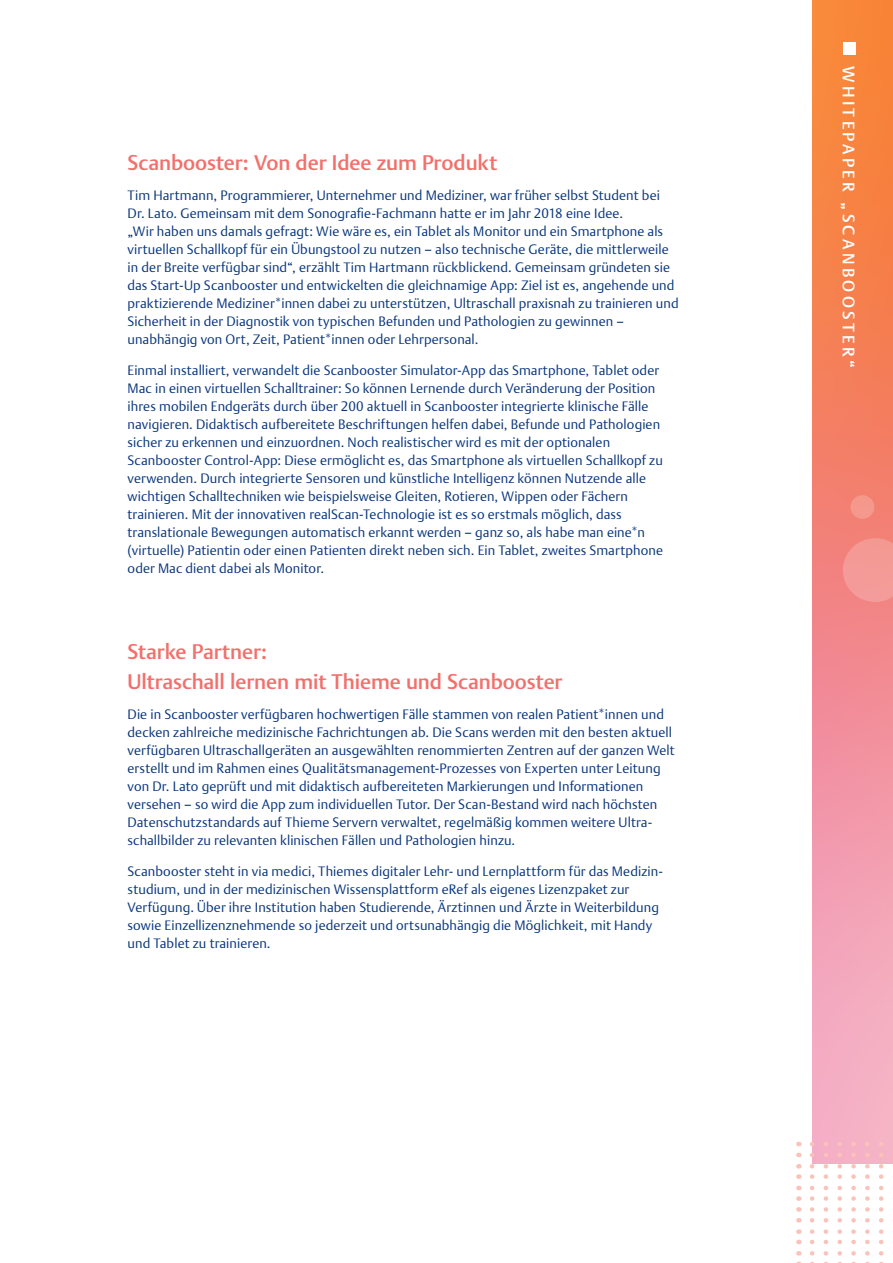
<style>
.page{position:relative;width:893px;height:1263px;background:#fff}
.page>*{position:absolute;margin:0;border:0;box-sizing:border-box;transform-origin:0 0}
.t1{font:500 21px/30px "Thieme Argo 2011";letter-spacing:-.005em;color:#f2706c}
.t2{font:500 16.5px "Thieme Argo 2011";letter-spacing:.2em;color:#fff}
.t3{font:300 13.5px/18px "Thieme Argo 2011";letter-spacing:.005em;color:#08357c}
</style>
<div class="page">
<svg style="left:812px;top:0;width:81px;height:1163px;background:#f48f7f"></svg>
<div style="left:850px;top:495px;width:24px;height:24px;background:#f5988d;border-radius:50%"></div>
<svg style="left:812px;top:1207px;width:81px;height:5px"></svg>
<svg style="left:812px;top:1218px;width:81px;height:4px"></svg>
<svg style="left:812px;top:1229px;width:81px;height:5px"></svg>
<svg style="left:812px;top:1240px;width:81px;height:4px"></svg>
<svg style="left:812px;top:1251px;width:81px;height:4px"></svg>
<svg style="left:812px;top:1262px;width:71px;height:1px"></svg>
<svg style="left:812px;top:1142px;width:81px;height:4px"></svg>
<svg style="left:812px;top:1153px;width:81px;height:4px"></svg>
<svg style="left:812px;top:1164px;width:81px;height:4px"></svg>
<svg style="left:812px;top:1174px;width:81px;height:5px"></svg>
<svg style="left:812px;top:1186px;width:81px;height:4px"></svg>
<svg style="left:812px;top:1196px;width:81px;height:5px"></svg>
<div style="left:843px;top:43px;width:13px;height:12px;background:#fff"></div>
<svg style="left:843px;top:538px;width:50px;height:64px;background:#f39692"></svg>
<h1 class="t1" style="left:128px;top:147px;width:371px">Scanbooster: Von der Idee zum Produkt</h1>
<p class="t3" style="left:128px;top:186px;width:553px">Tim Hartmann, Programmierer, Unternehmer und Mediziner, war früher selbst Student bei Dr. Lato. Gemeinsam mit dem Sonografie-Fachmann hatte er im Jahr 2018 eine Idee.<br>„Wir haben uns damals gefragt: Wie wäre es, ein Tablet als Monitor und ein Smartphone als virtuellen Schallkopf für ein Übungstool zu nutzen – also technische Geräte, die mittlerweile in der Breite verfügbar sind“, erzählt Tim Hartmann rückblickend. Gemeinsam gründeten sie das Start-Up Scanbooster und entwickelten die gleichnamige App: Ziel ist es, angehende und praktizierende Mediziner*innen dabei zu unterstützen, Ultraschall praxisnah zu trainieren und Sicherheit in der Diagnostik von typischen Befunden und Pathologien zu gewinnen – unabhängig von Ort, Zeit, Patient*innen oder Lehrpersonal.</p>
<p class="t3" style="left:128px;top:361px;width:537px">Einmal installiert, verwandelt die Scanbooster Simulator-App das Smartphone, Tablet oder Mac in einen virtuellen Schalltrainer: So können Lernende durch Veränderung der Position ihres mobilen Endgeräts durch über 200 aktuell in Scanbooster integrierte klinische Fälle navigieren. Didaktisch aufbereitete Beschriftungen helfen dabei, Befunde und Pathologien sicher zu erkennen und einzuordnen. Noch realistischer wird es mit der optionalen Scanbooster Control-App: Diese ermöglicht es, das Smartphone als virtuellen Schallkopf zu verwenden. Durch integrierte Sensoren und künstliche Intelligenz können Nutzende alle wichtigen Schalltechniken wie beispielsweise Gleiten, Rotieren, Wippen oder Fächern trainieren. Mit der innovativen realScan-Technologie ist es so erstmals möglich, dass translationale Bewegungen automatisch erkannt werden – ganz so, als habe man eine*n (virtuelle) Patientin oder einen Patienten direkt neben sich. Ein Tablet, zweites Smartphone oder Mac dient dabei als Monitor.</p>
<h1 class="t1" style="left:128px;top:636px;width:436px">Starke Partner:<br>Ultraschall lernen mit Thieme und Scanbooster</h1>
<p class="t3" style="left:128px;top:705px;width:549px">Die in Scanbooster verfügbaren hochwertigen Fälle stammen von realen Patient*innen und decken zahlreiche medizinische Fachrichtungen ab. Die Scans werden mit den besten aktuell verfügbaren Ultraschallgeräten an ausgewählten renommierten Zentren auf der ganzen Welt erstellt und im Rahmen eines Qualitätsmanagement-Prozesses von Experten unter Leitung von Dr. Lato geprüft und mit didaktisch aufbereiteten Markierungen und Informationen versehen – so wird die App zum individuellen Tutor. Der Scan-Bestand wird nach höchsten Datenschutzstandards auf Thieme Servern verwaltet, regelmäßig kommen weitere Ultra&shy;schallbilder zu relevanten klinischen Fällen und Pathologien hinzu.</p>
<p class="t3" style="left:128px;top:862px;width:537px">Scanbooster steht in via medici, Thiemes digitaler Lehr- und Lernplattform für das Medizin&shy;studium, und in der medizinischen Wissensplattform eRef als eigenes Lizenzpaket zur Verfügung. Über ihre Institution haben Studierende, Ärztinnen und Ärzte in Weiterbildung sowie Einzellizenznehmende so jederzeit und ortsunabhängig die Möglichkeit, mit Handy und Tablet zu trainieren.</p>
<p class="t2" style="left:860px;top:66px;width:303px;rotate:90deg">WHITEPAPER „SCANBOOSTER“</p>
</div>
